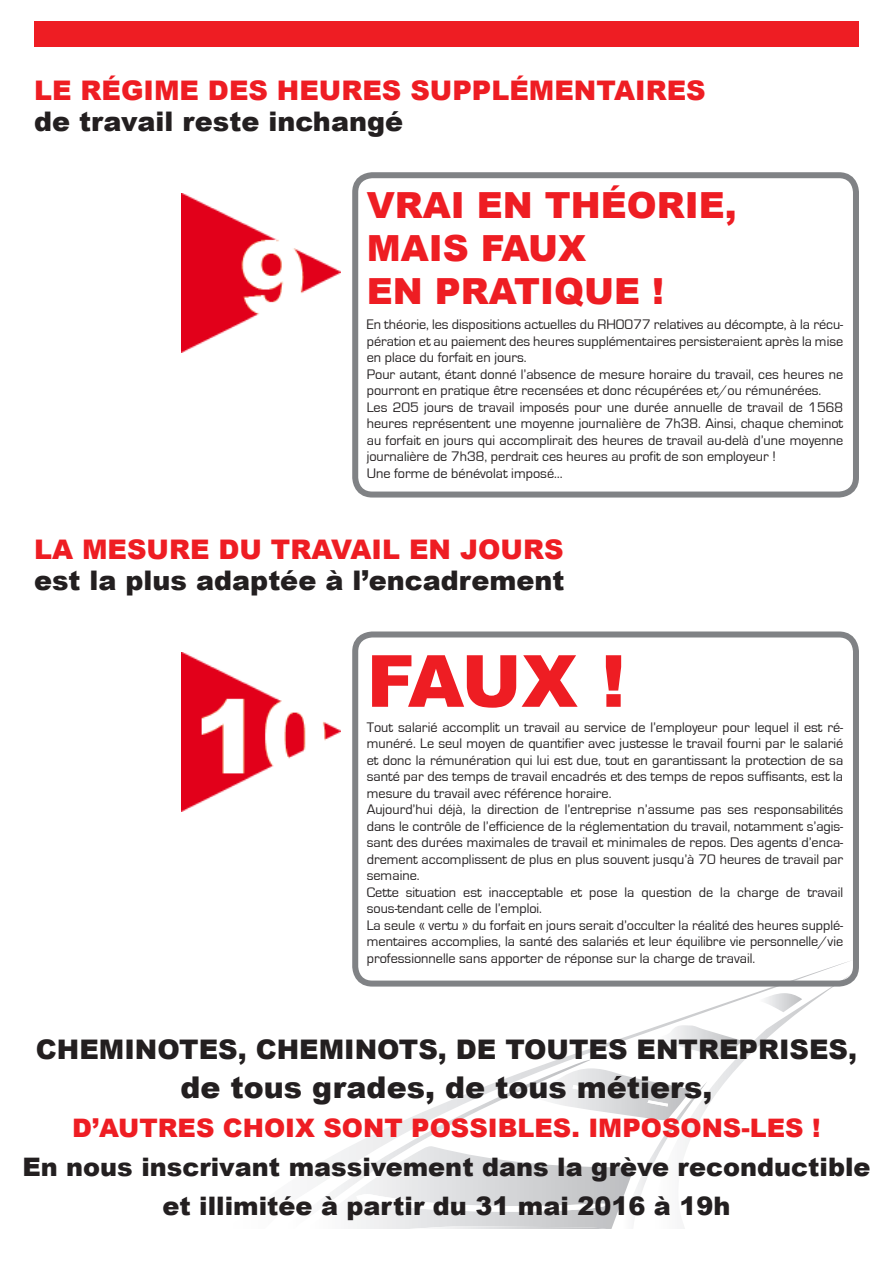
<style>
.page{position:relative;width:893px;height:1263px;background:#fff}
.page>*{position:absolute;margin:0;border:0;box-sizing:border-box;transform-origin:0 0}
.t1{font:900 72px "Arial";color:#ee1d23}
.texte_reponse{font:900 36px/43.2px "Arial";color:#ee1d23}
.t2{font:900 30px "Arial";color:#231f20}
.List_Paragraph{font:900 27px "Arial";color:#231f20}
.List_Paragraph-2{font:900 27px "Arial";color:#ee1d23}
.t3{font:900 25.5px "Arial";color:#231f20}
.t4{font:900 25.5px "Arial";color:#ee1d23}
.texte_reponse-2{font:14.25px/16.5px "Eurostile";color:#231f20;text-align:justify}
</style>
<div class="page">
<svg style="left:359px;top:961px;width:491px;height:98px"></svg>
<svg style="left:653px;top:969px;width:199px;height:138px"></svg>
<svg style="left:657px;top:1025px;width:86px;height:32px"></svg>
<svg style="left:758px;top:993px;width:44px;height:19px"></svg>
<svg style="left:317px;top:1068px;width:390px;height:161px"></svg>
<div style="left:352px;top:172px;width:507px;height:325px;border:6px solid #808285;border-radius:17px"></div>
<img style="left:182px;top:193px;width:159px;height:159px">
<div style="left:352px;top:631px;width:507px;height:355px;border:6px solid #808285;border-radius:17px"></div>
<img style="left:182px;top:653px;width:159px;height:158px">
<div style="left:34px;top:21px;width:825px;height:26px;background:#ee1d23"></div>
<p class="List_Paragraph-2" style="left:34px;top:75px;width:673px">LE RÉGIME DES HEURES SUPPLÉMENTAIRES</p>
<p class="List_Paragraph" style="left:34px;top:106px;width:370px">de travail reste inchangé</p>
<p class="texte_reponse" style="left:367px;top:184px;width:371px">VRAI EN THÉORIE,<br>MAIS FAUX</p>
<p class="texte_reponse" style="left:367px;top:270px;width:299px">EN PRATIQUE !</p>
<p class="texte_reponse-2" style="left:367px;top:317px;width:478px">En théorie, les dispositions actuelles du RH0077 relatives au décompte, à la récu&shy;pération et au paiement des heures supplémentaires persisteraient après la mise en place du forfait en jours.</p>
<p class="texte_reponse-2" style="left:367px;top:366px;width:478px">Pour autant, étant donné l’absence de mesure horaire du travail, ces heures ne pourront en pratique être recensées et donc récupérées et/ou rémunérées.</p>
<p class="texte_reponse-2" style="left:367px;top:399px;width:478px">Les 205 jours de travail imposés pour une durée annuelle de travail de 1568 heures représentent une moyenne journalière de 7h38. Ainsi, chaque cheminot au forfait en jours qui accomplirait des heures de travail au-delà d’une moyenne journalière de 7h38, perdrait ces heures au profit de son employeur !</p>
<p class="texte_reponse-2" style="left:367px;top:465px;width:197px">Une forme de bénévolat imposé…</p>
<p class="List_Paragraph-2" style="left:34px;top:535px;width:531px">LA MESURE DU TRAVAIL EN JOURS</p>
<p class="List_Paragraph" style="left:34px;top:566px;width:532px">est la plus adaptée à l’encadrement</p>
<p class="t1" style="left:367px;top:641px;width:260px">FAUX !</p>
<p class="texte_reponse-2" style="left:367px;top:719px;width:478px">Tout salarié accomplit un travail au service de l’employeur pour lequel il est ré&shy;munéré. Le seul moyen de quantifier avec justesse le travail fourni par le salarié et donc la rémunération qui lui est due, tout en garantissant la protection de sa santé par des temps de travail encadrés et des temps de repos suffisants, est la mesure du travail avec référence horaire.</p>
<p class="texte_reponse-2" style="left:367px;top:802px;width:478px">Aujourd’hui déjà, la direction de l’entreprise n’assume pas ses responsabilités dans le contrôle de l’efficience de la réglementation du travail, notamment s’agis&shy;sant des durées maximales de travail et minimales de repos. Des agents d’enca&shy;drement accomplissent de plus en plus souvent jusqu’à 70 heures de travail par semaine.</p>
<p class="texte_reponse-2" style="left:367px;top:884px;width:478px">Cette situation est inacceptable et pose la question de la charge de travail sous-tendant celle de l’emploi.</p>
<p class="texte_reponse-2" style="left:367px;top:917px;width:478px">La seule « vertu » du forfait en jours serait d’occulter la réalité des heures supplé&shy;mentaires accomplies, la santé des salariés et leur équilibre vie personnelle/vie professionnelle sans apporter de réponse sur la charge de travail.</p>
<p class="List_Paragraph" style="left:36px;top:1034px;width:823px">CHEMINOTES, CHEMINOTS, DE TOUTES ENTREPRISES,</p>
<p class="t2" style="left:181px;top:1071px;width:533px">de tous grades, de tous métiers,</p>
<p class="t4" style="left:72px;top:1114px;width:750px">D’AUTRES CHOIX SONT POSSIBLES. IMPOSONS-LES !</p>
<p class="t3" style="left:22px;top:1153px;width:850px">En nous inscrivant massivement dans la grève reconductible</p>
<p class="t3" style="left:162px;top:1192px;width:569px">et illimitée à partir du 31 mai 2016 à 19h</p>
</div>
